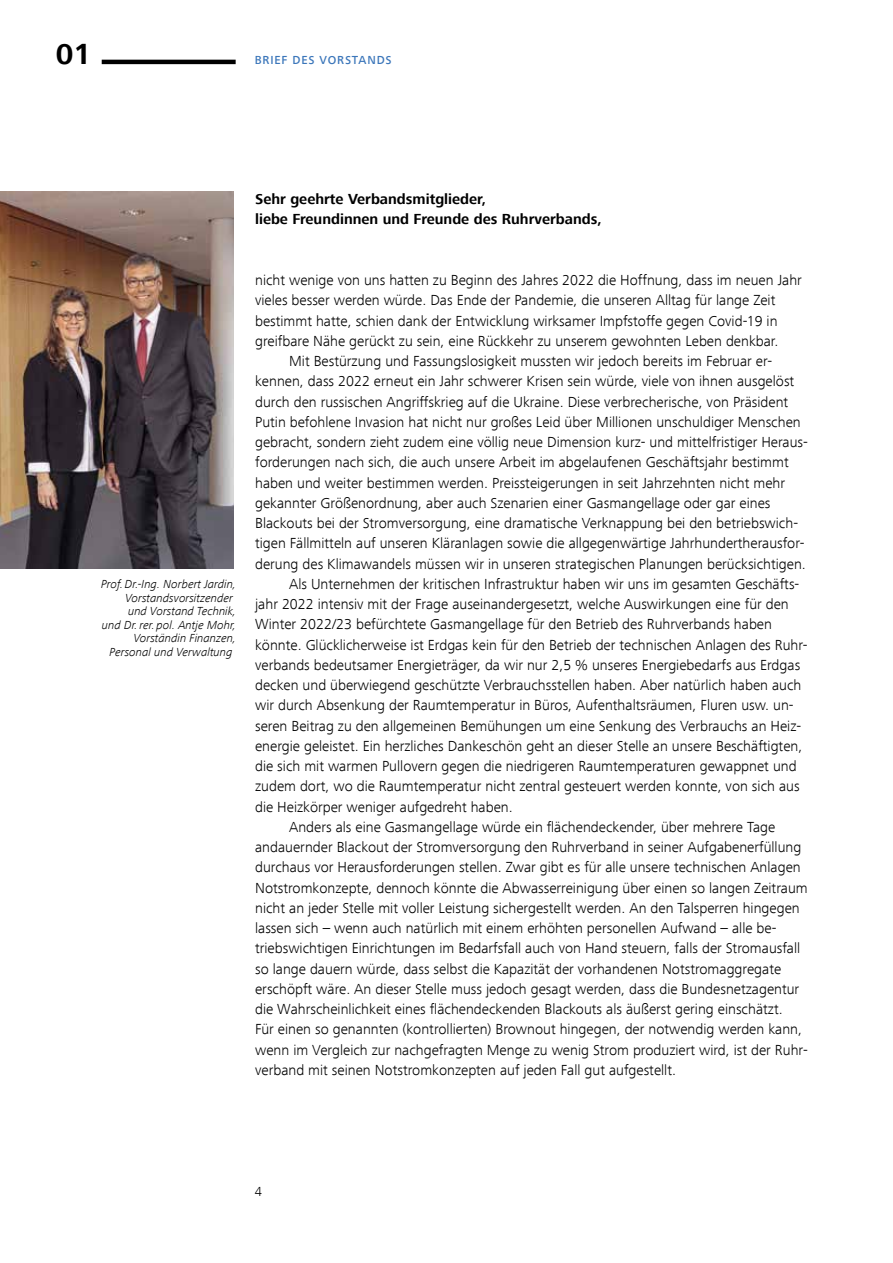
<style>
.page{position:relative;width:893px;height:1263px;background:#fff}
.page>*{position:absolute;margin:0;border:0;box-sizing:border-box;transform-origin:0 0}
.t1{font:700 30px "Frutiger Next Com";color:#000}
.t2{font:300 15px "Frutiger Next Com";color:#000}
.t3{font:700 15px/20.2px "Frutiger Next Com";color:#000}
.t4{font:300 13.5px "Frutiger Next Com";color:#000}
.t5{font:italic 300 12px "Frutiger Next Com";color:#000}
.t6{font:500 12px "Frutiger Next Com";letter-spacing:.07em;color:#3b76ba}
</style>
<div class="page">
<hr style="left:102px;top:60px;width:134px;height:4px;background:#000">
<img style="left:0;top:192px;width:234px;height:377px">
<h1 class="t1" style="left:56px;top:37px;width:37px">01</h1>
<p class="t6" style="left:255px;top:53px;width:138px">BRIEF DES VORSTANDS</p>
<p class="t5" style="left:101px;top:577px;width:137px">Prof.Dr.-Ing. Norbert Jardin,</p>
<p class="t5" style="left:125px;top:591px;width:109px">Vorstandsvorsitzender</p>
<p class="t5" style="left:128px;top:604px;width:109px">und Vorstand Technik,</p>
<p class="t5" style="left:102px;top:618px;width:136px">und Dr.rer.pol. Antje Mohr,</p>
<p class="t5" style="left:134px;top:631px;width:104px">Vorständin Finanzen,</p>
<p class="t5" style="left:109px;top:645px;width:125px">Personal und Verwaltung</p>
<p class="t3" style="left:255px;top:189px;width:348px">Sehr geehrte Verbandsmitglieder,<br>liebe Freundinnen und Freunde des Ruhrverbands,</p>
<p class="t2" style="left:255px;top:272px;width:548px">nicht wenige von uns hatten zu Beginn des Jahres 2022 die Hoffnung, dass im neuen Jahr</p>
<p class="t2" style="left:255px;top:292px;width:522px">vieles besser werden würde. Das Ende der Pandemie, die unseren Alltag für lange Zeit</p>
<p class="t2" style="left:255px;top:312px;width:524px">bestimmt hatte, schien dank der Entwicklung wirksamer Impfstoffe gegen Covid-19 in</p>
<p class="t2" style="left:255px;top:332px;width:525px">greifbare Nähe gerückt zu sein, eine Rückkehr zu unserem gewohnten Leben denkbar.</p>
<p class="t2" style="left:289px;top:353px;width:485px">Mit Bestürzung und Fassungslosigkeit mussten wir jedoch bereits im Februar er-</p>
<p class="t2" style="left:255px;top:373px;width:541px">kennen, dass 2022 erneut ein Jahr schwerer Krisen sein würde, viele von ihnen ausgelöst</p>
<p class="t2" style="left:255px;top:393px;width:535px">durch den russischen Angriffskrieg auf die Ukraine. Diese verbrecherische, von Präsident</p>
<p class="t2" style="left:255px;top:413px;width:547px">Putin befohlene Invasion hat nicht nur großes Leid über Millionen unschuldiger Menschen</p>
<p class="t2" style="left:255px;top:434px;width:554px">gebracht, sondern zieht zudem eine völlig neue Dimension kurz- und mittelfristiger Heraus-</p>
<p class="t2" style="left:255px;top:454px;width:535px">forderungen nach sich, die auch unsere Arbeit im abgelaufenen Geschäftsjahr bestimmt</p>
<p class="t2" style="left:255px;top:474px;width:531px">haben und weiter bestimmen werden. Preissteigerungen in seit Jahrzehnten nicht mehr</p>
<p class="t2" style="left:255px;top:494px;width:517px">gekannter Größenordnung, aber auch Szenarien einer Gasmangellage oder gar eines</p>
<p class="t2" style="left:255px;top:515px;width:544px">Blackouts bei der Stromversorgung, eine dramatische Verknappung bei den betriebswich-</p>
<p class="t2" style="left:255px;top:535px;width:551px">tigen Fällmitteln auf unseren Kläranlagen sowie die allgegenwärtige Jahrhundertherausfor-</p>
<p class="t2" style="left:255px;top:555px;width:552px">derung des Klimawandels müssen wir in unseren strategischen Planungen berücksichtigen.</p>
<p class="t2" style="left:289px;top:575px;width:512px">Als Unternehmen der kritischen Infrastruktur haben wir uns im gesamten Geschäfts-</p>
<p class="t2" style="left:255px;top:596px;width:535px">jahr 2022 intensiv mit der Frage auseinandergesetzt, welche Auswirkungen eine für den</p>
<p class="t2" style="left:255px;top:616px;width:518px">Winter 2022/23 befürchtete Gasmangellage für den Betrieb des Ruhrverbands haben</p>
<p class="t2" style="left:255px;top:636px;width:554px">könnte. Glücklicherweise ist Erdgas kein für den Betrieb der technischen Anlagen des Ruhr-</p>
<p class="t2" style="left:255px;top:656px;width:547px">verbands bedeutsamer Energieträger, da wir nur 2,5 % unseres Energiebedarfs aus Erdgas</p>
<p class="t2" style="left:255px;top:677px;width:548px">decken und überwiegend geschützte Verbrauchsstellen haben. Aber natürlich haben auch</p>
<p class="t2" style="left:255px;top:697px;width:540px">wir durch Absenkung der Raumtemperatur in Büros, Aufenthaltsräumen, Fluren usw. un-</p>
<p class="t2" style="left:255px;top:717px;width:548px">seren Beitrag zu den allgemeinen Bemühungen um eine Senkung des Verbrauchs an Heiz-</p>
<p class="t2" style="left:255px;top:737px;width:549px">energie geleistet. Ein herzliches Dankeschön geht an dieser Stelle an unsere Beschäftigten,</p>
<p class="t2" style="left:255px;top:758px;width:543px">die sich mit warmen Pullovern gegen die niedrigeren Raumtemperaturen gewappnet und</p>
<p class="t2" style="left:255px;top:778px;width:546px">zudem dort, wo die Raumtemperatur nicht zentral gesteuert werden konnte, von sich aus</p>
<p class="t2" style="left:255px;top:798px;width:259px">die Heizkörper weniger aufgedreht haben.</p>
<p class="t2" style="left:289px;top:818px;width:488px">Anders als eine Gasmangellage würde ein flächendeckender, über mehrere Tage</p>
<p class="t2" style="left:255px;top:839px;width:548px">andauernder Blackout der Stromversorgung den Ruhrverband in seiner Aufgabenerfüllung</p>
<p class="t2" style="left:255px;top:859px;width:547px">durchaus vor Herausforderungen stellen. Zwar gibt es für alle unsere technischen Anlagen</p>
<p class="t2" style="left:255px;top:879px;width:554px">Notstromkonzepte, dennoch könnte die Abwasserreinigung über einen so langen Zeitraum</p>
<p class="t2" style="left:255px;top:899px;width:546px">nicht an jeder Stelle mit voller Leistung sichergestellt werden. An den Talsperren hingegen</p>
<p class="t2" style="left:255px;top:920px;width:523px">lassen sich – wenn auch natürlich mit einem erhöhten personellen Aufwand – alle be-</p>
<p class="t2" style="left:255px;top:940px;width:547px">triebswichtigen Einrichtungen im Bedarfsfall auch von Hand steuern, falls der Stromausfall</p>
<p class="t2" style="left:255px;top:960px;width:528px">so lange dauern würde, dass selbst die Kapazität der vorhandenen Notstromaggregate</p>
<p class="t2" style="left:255px;top:980px;width:546px">erschöpft wäre. An dieser Stelle muss jedoch gesagt werden, dass die Bundesnetzagentur</p>
<p class="t2" style="left:255px;top:1001px;width:529px">die Wahrscheinlichkeit eines flächendeckenden Blackouts als äußerst gering einschätzt.</p>
<p class="t2" style="left:255px;top:1021px;width:548px">Für einen so genannten (kontrollierten) Brownout hingegen, der notwendig werden kann,</p>
<p class="t2" style="left:255px;top:1041px;width:554px">wenn im Vergleich zur nachgefragten Menge zu wenig Strom produziert wird, ist der Ruhr-</p>
<p class="t2" style="left:255px;top:1061px;width:422px">verband mit seinen Notstromkonzepten auf jeden Fall gut aufgestellt.</p>
<p class="t4" style="left:255px;top:1184px;width:9px">4</p>
</div>
